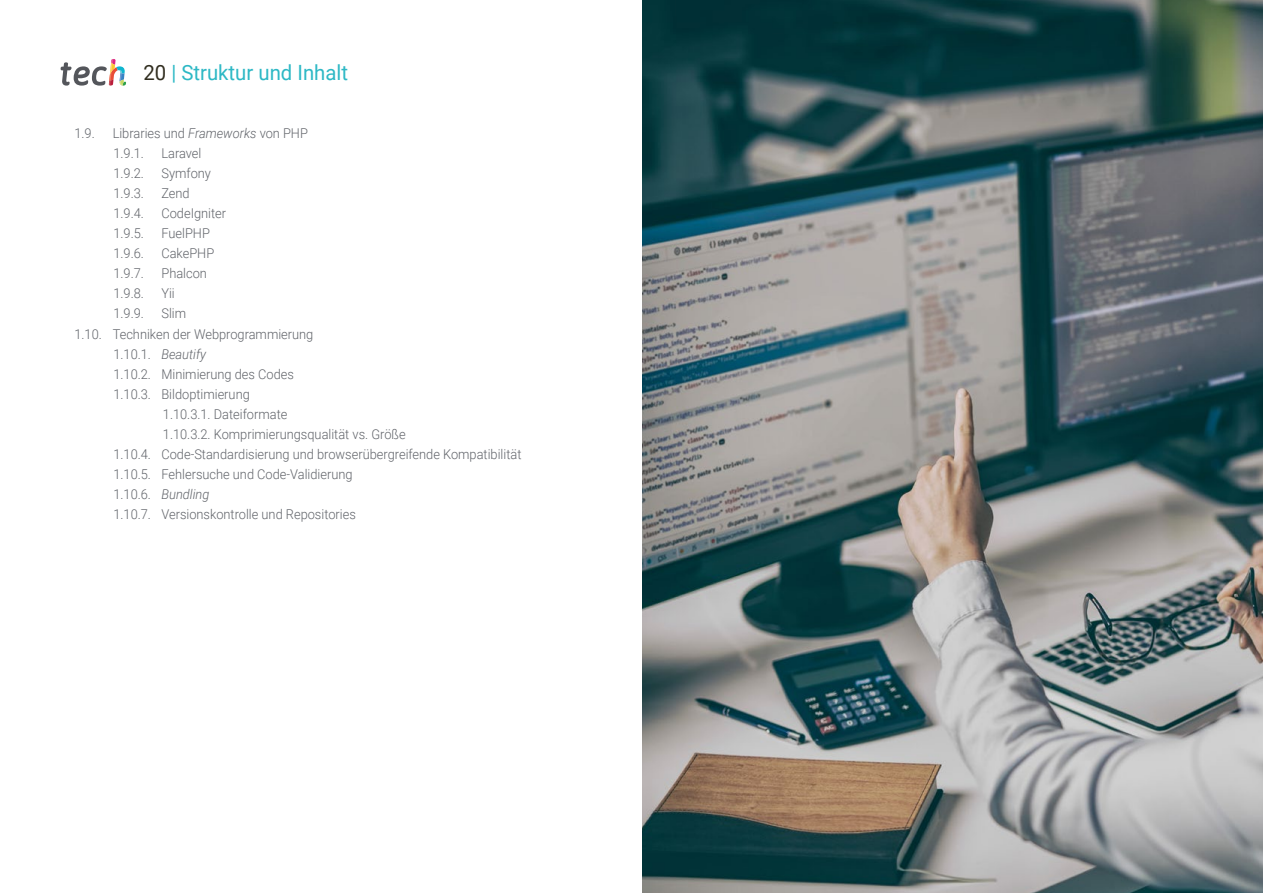
<style>
.page{position:relative;width:1263px;height:893px;background:#fff}
.page>*{position:absolute;margin:0;border:0;box-sizing:border-box;transform-origin:0 0}
.t1{font:21px "Roboto";color:#2db8c5}
.t2{font:300 13.5px/20px "Roboto";color:#61646a;scale:.95 1}
.t3{font:italic 300 13.5px "Roboto";color:#61646a;scale:.95 1}
.s1{color:#312e20}
.s2{font-style:italic}
.s3{font-style:normal}
</style>
<div class="page">
<svg style="left:61px;top:59px;width:65px;height:27px"></svg>
<img style="left:642px;top:0;width:621px;height:893px">
<h1 class="t1" style="left:144px;top:57px;width:206px"><span class="s1">20</span> | Struktur und Inhalt</h1>
<p class="t2" style="left:74px;top:122px;width:23px">1.9.</p>
<p class="t2" style="left:113px;top:122px;width:207px">Libraries und <span class="s2">Frameworks</span> von PHP<br>1.9.1.</p>
<p class="t2" style="left:161px;top:142px;width:44px">Laravel</p>
<p class="t2" style="left:113px;top:162px;width:34px">1.9.2.</p>
<p class="t2" style="left:161px;top:162px;width:54px">Symfony</p>
<p class="t2" style="left:113px;top:182px;width:34px">1.9.3.</p>
<p class="t2" style="left:161px;top:182px;width:31px">Zend</p>
<p class="t2" style="left:113px;top:202px;width:34px">1.9.4.</p>
<p class="t2" style="left:161px;top:202px;width:70px">CodeIgniter</p>
<p class="t2" style="left:113px;top:222px;width:34px">1.9.5.</p>
<p class="t2" style="left:161px;top:222px;width:53px">FuelPHP</p>
<p class="t2" style="left:113px;top:242px;width:34px">1.9.6.</p>
<p class="t2" style="left:161px;top:242px;width:57px">CakePHP</p>
<p class="t2" style="left:113px;top:262px;width:34px">1.9.7.</p>
<p class="t2" style="left:161px;top:262px;width:49px">Phalcon</p>
<p class="t2" style="left:113px;top:282px;width:34px">1.9.8.</p>
<p class="t2" style="left:161px;top:282px;width:16px">Yii</p>
<p class="t2" style="left:113px;top:302px;width:34px">1.9.9.</p>
<p class="t2" style="left:161px;top:302px;width:28px">Slim</p>
<p class="t2" style="left:74px;top:323px;width:253px">1.10. Techniken der Webprogrammierung</p>
<p class="t3" style="left:113px;top:344px;width:99px"><span class="s3">1.10.1.</span> Beautify</p>
<p class="t2" style="left:113px;top:363px;width:191px">1.10.2. Minimierung des Codes</p>
<p class="t2" style="left:113px;top:383px;width:145px">1.10.3. Bildoptimierung</p>
<p class="t2" style="left:163px;top:403px;width:133px">1.10.3.1. Dateiformate</p>
<p class="t2" style="left:163px;top:423px;width:257px">1.10.3.2. Komprimierungsqualität vs. Größe</p>
<p class="t2" style="left:113px;top:444px;width:431px">1.10.4. Code-Standardisierung und browserübergreifende Kompatibilität</p>
<p class="t2" style="left:113px;top:464px;width:253px">1.10.5. Fehlersuche und Code-Validierung</p>
<p class="t3" style="left:113px;top:485px;width:103px"><span class="s3">1.10.6.</span> Bundling</p>
<p class="t2" style="left:113px;top:504px;width:257px">1.10.7. Versionskontrolle und Repositories</p>
</div>
